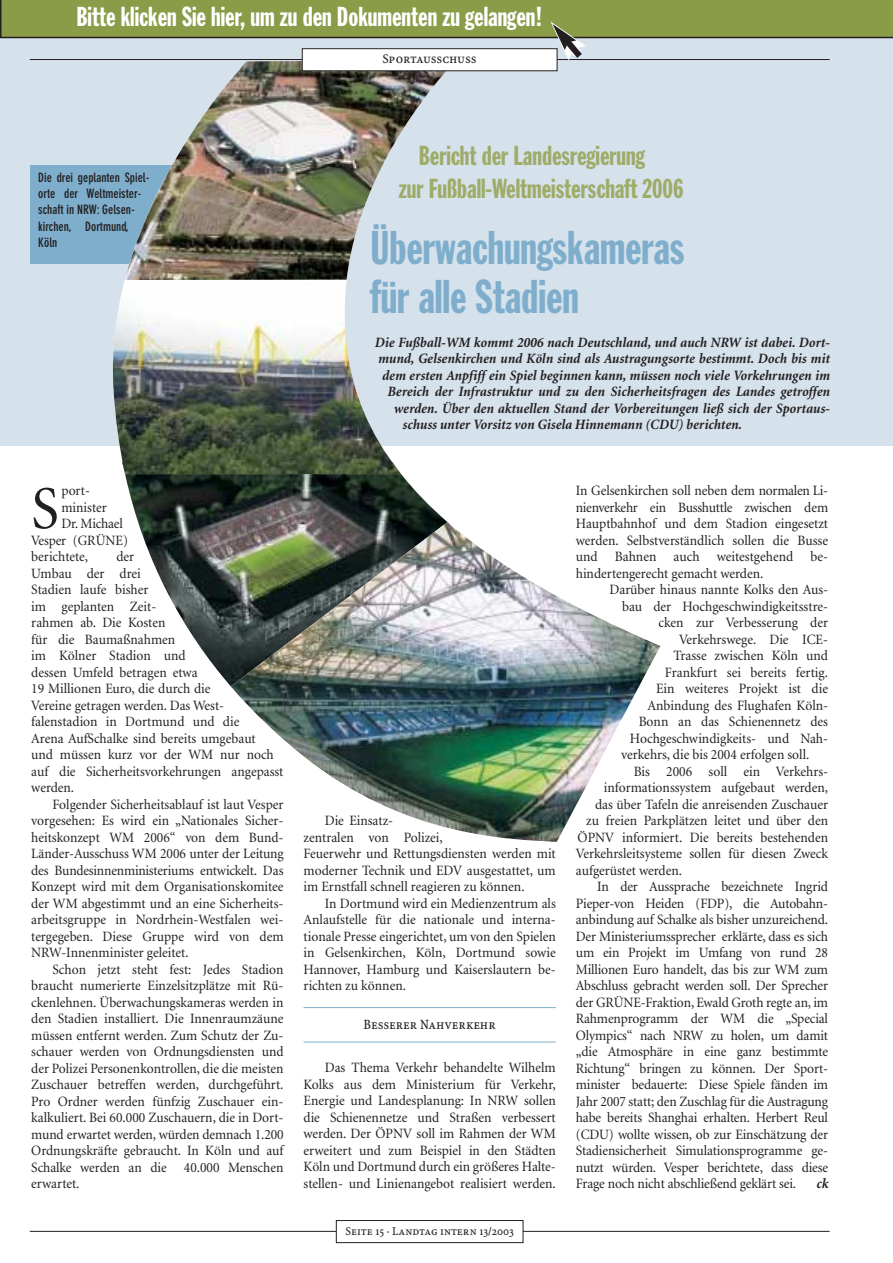
<style>
.page{position:relative;width:893px;height:1263px;background:#fff}
.page>*{position:absolute;margin:0;border:0;box-sizing:border-box;transform-origin:0 0}
.t1{font:60.75px "Minion";color:#231f20;scale:.95 1}
.t2{font:46.5px/49.5px "Franklin Gothic Extra Cond";color:#7eaecc}
.t3{font:27px/33px "Franklin Gothic Extra Cond";color:#9fab68}
.t4{font:27px "Franklin Gothic Extra Cond";color:#fff}
.t5{font:14.25px/16.5px "Minion";color:#231f20;text-align:justify;scale:.95 1}
.t6{font:italic 700 14.25px "Minion";color:#231f20;scale:.95 1}
.t7{font:14.25px "WDR Minion Caps";letter-spacing:-.005em;color:#231f20;scale:.95 1}
.t8{font:13.5px "WDR Minion Caps";letter-spacing:-.005em;color:#231f20}
.t9{font:700 condensed 12.75px/16.5px "DIN Neuzeit Grotesk";color:#231f20}
.t10{font:12px "WDR Minion Caps";color:#231f20}
</style>
<div class="page">
<img style="left:125px;top:474px;width:323px;height:213px">
<div style="left:0;top:0;width:892px;height:446px;background:#d5e1eb"></div>
<div style="left:30px;top:165px;width:157px;height:99px;background:#7eaecc"></div>
<hr style="left:30px;top:1231px;width:799px;height:1px;background:#231f20">
<div style="left:336px;top:1221px;width:187px;height:22px;background:#fff"></div>
<div style="left:336px;top:1220px;width:187px;height:23px;border:1px solid #231f20"></div>
<img style="left:113px;top:280px;width:288px;height:194px">
<img style="left:125px;top:66px;width:330px;height:214px">
<div style="left:302px;top:49px;width:255px;height:22px;background:#fff"></div>
<img style="left:231px;top:522px;width:429px;height:320px">
<hr style="left:303px;top:1007px;width:253px;height:1px;background:#7eaecc">
<hr style="left:303px;top:1042px;width:253px;height:1px;background:#7eaecc">
<svg style="left:0;top:0;width:892px;height:66px"></svg>
<h3 class="t4" style="left:77px;top:7px;width:467px">Bitte klicken Sie hier, um zu den Dokumenten zu gelangen!</h3>
<p class="t8" style="left:382px;top:51px;width:96px">Sportausschuss</p>
<p class="t9" style="left:38px;top:170px;width:113px">Die drei geplanten Spiel&shy;orte der Weltmeister&shy;schaft in NRW: Gelsen&shy;kirchen, Dortmund,<br>Köln</p>
<h3 class="t3" style="left:399px;top:141px;width:286px;text-indent:20px">Bericht der Landesregierung<br>zur Fußball-Weltmeisterschaft 2006</h3>
<h2 class="t2" style="left:370px;top:226px;width:316px">Überwachungskameras für alle Stadien</h2>
<p class="t6" style="left:374px;top:336px;width:478px">Die Fußball-WM kommt 2006 nach Deutschland, und auch NRW ist dabei. Dort-</p>
<p class="t6" style="left:377px;top:353px;width:477px">mund, Gelsenkirchen und Köln sind als Austragungsorte bestimmt. Doch bis mit</p>
<p class="t6" style="left:382px;top:369px;width:473px">dem ersten Anpfiff ein Spiel beginnen kann, müssen noch viele Vorkehrungen im</p>
<p class="t6" style="left:387px;top:386px;width:467px">Bereich der Infrastruktur und zu den Sicherheitsfragen des Landes getroffen</p>
<p class="t6" style="left:393px;top:402px;width:458px">werden. Über den aktuellen Stand der Vorbereitungen ließ sich der Sportaus-</p>
<p class="t6" style="left:402px;top:419px;width:359px">schuss unter Vorsitz von Gisela Hinnemann (CDU) berichten.</p>
<h1 class="t1" style="left:31px;top:485px;width:30px">S</h1>
<p class="t5" style="left:61px;top:483px;width:31px">port-</p>
<p class="t5" style="left:61px;top:500px;width:49px">minister</p>
<p class="t5" style="left:61px;top:516px;width:66px">Dr. Michael</p>
<p class="t5" style="left:31px;top:533px;width:103px">Vesper (GRÜNE)</p>
<p class="t5" style="left:31px;top:549px;width:61px">berichtete,</p>
<p class="t5" style="left:31px;top:549px;width:267px;text-align:left;text-indent:85px">der<br>Umbau der drei<br>Stadien laufe bisher<br>im geplanten Zeit-<br>rahmen ab. Die Kosten<br>für die Baumaßnahmen<br>im Kölner Stadion und<br>dessen Umfeld betragen etwa<br>19 Millionen Euro, die durch die<br>Vereine getragen werden. Das West&shy;falenstadion in Dortmund und die<br>Arena AufSchalke sind bereits umgebaut<br>und müssen kurz vor der WM nur noch auf die Sicherheitsvorkehrungen angepasst werden.</p>
<p class="t5" style="left:31px;top:797px;width:267px;text-indent:21px">Folgender Sicherheitsablauf ist laut Vesper vorgesehen: Es wird ein „Nationales Sicher&shy;heitskonzept WM 2006“ von dem Bund-Länder-Ausschuss WM 2006 unter der Leitung des Bundesinnenministeriums entwickelt. Das Konzept wird mit dem Organisationskomitee der WM abgestimmt und an eine Sicherheits&shy;arbeitsgruppe in Nordrhein-Westfalen wei&shy;tergegeben. Diese Gruppe wird von dem NRW-Innenminister geleitet.</p>
<p class="t5" style="left:31px;top:962px;width:267px;text-indent:21px">Schon jetzt steht fest: Jedes Stadion braucht numerierte Einzelsitzplätze mit Rü&shy;ckenlehnen. Überwachungskameras werden in den Stadien installiert. Die Innenraumzäune müssen entfernt werden. Zum Schutz der Zu&shy;schauer werden von Ordnungsdiensten und der Polizei Personenkontrollen, die die meisten Zuschauer betreffen werden, durchgeführt.<br>Pro Ordner werden fünfzig Zuschauer ein&shy;kalkuliert. Bei 60.000 Zuschauern, die in Dort&shy;mund erwartet werden, würden demnach 1.200<br>Ordnungskräfte gebraucht. In Köln und auf Schalke werden an die 40.000 Menschen erwartet.</p>
<p class="t5" style="left:303px;top:813px;width:267px;text-align:left;text-indent:21px">Die Einsatz-<br>zentralen von Polizei,<br>Feuerwehr und Rettungsdiensten werden mit moderner Technik und EDV ausgestattet, um im Ernstfall schnell reagieren zu können.</p>
<p class="t5" style="left:303px;top:896px;width:267px;text-indent:21px">In Dortmund wird ein Medienzentrum als Anlaufstelle für die nationale und interna&shy;tionale Presse eingerichtet, um von den Spielen in Gelsenkirchen, Köln, Dortmund sowie Hannover, Hamburg und Kaiserslautern be&shy;richten zu können.</p>
<p class="t7" style="left:363px;top:1016px;width:141px">Besserer Nahverkehr</p>
<p class="t5" style="left:303px;top:1061px;width:267px;text-indent:21px">Das Thema Verkehr behandelte Wilhelm Kolks aus dem Ministerium für Verkehr, Energie und Landesplanung: In NRW sollen die Schienennetze und Straßen verbessert werden. Der ÖPNV soll im Rahmen der WM erweitert und zum Beispiel in den Städten Köln und Dortmund durch ein größeres Halte&shy;stellen- und Linienangebot realisiert werden.</p>
<p class="t10" style="left:345px;top:1224px;width:170px">Seite 15 · Landtag intern 13/2003</p>
<p class="t5" style="left:576px;top:483px;width:267px">In Gelsenkirchen soll neben dem normalen Li&shy;nienverkehr ein Busshuttle zwischen dem Hauptbahnhof und dem Stadion eingesetzt werden. Selbstverständlich sollen die Busse und Bahnen auch weitestgehend be&shy;hindertengerecht gemacht werden.</p>
<p class="t5" style="left:609px;top:582px;width:231px">Darüber hinaus nannte Kolks den Aus-</p>
<p class="t5" style="left:622px;top:599px;width:218px">bau der Hochgeschwindigkeitsstre-</p>
<p class="t5" style="left:658px;top:615px;width:180px">cken zur Verbesserung der</p>
<p class="t5" style="left:679px;top:632px;width:158px">Verkehrswege. Die ICE-</p>
<p class="t5" style="left:673px;top:648px;width:164px">Trasse zwischen Köln und</p>
<p class="t5" style="left:665px;top:665px;width:173px">Frankfurt sei bereits fertig.</p>
<p class="t5" style="left:656px;top:681px;width:182px">Ein weiteres Projekt ist die</p>
<p class="t5" style="left:647px;top:698px;width:192px">Anbindung des Flughafen Köln-</p>
<p class="t5" style="left:638px;top:714px;width:201px">Bonn an das Schienennetz des</p>
<p class="t5" style="left:630px;top:731px;width:210px">Hochgeschwindigkeits- und Nah-</p>
<p class="t5" style="left:621px;top:747px;width:199px">verkehrs, die bis 2004 erfolgen soll.</p>
<p class="t5" style="left:633px;top:764px;width:206px">Bis 2006 soll ein Verkehrs-</p>
<p class="t5" style="left:603px;top:780px;width:237px">informationssystem aufgebaut werden,</p>
<p class="t5" style="left:595px;top:797px;width:247px">das über Tafeln die anreisenden Zuschauer</p>
<p class="t5" style="left:586px;top:813px;width:256px">zu freien Parkplätzen leitet und über den</p>
<p class="t5" style="left:577px;top:830px;width:265px">ÖPNV informiert. Die bereits bestehenden</p>
<p class="t5" style="left:576px;top:846px;width:267px">Verkehrsleitsysteme sollen für diesen Zweck</p>
<p class="t5" style="left:576px;top:863px;width:113px">aufgerüstet werden.</p>
<p class="t5" style="left:597px;top:879px;width:245px">In der Aussprache bezeichnete Ingrid</p>
<p class="t5" style="left:576px;top:896px;width:267px">Pieper-von Heiden (FDP), die Autobahn-</p>
<p class="t5" style="left:576px;top:912px;width:267px">anbindung auf Schalke als bisher unzureichend.</p>
<p class="t5" style="left:576px;top:929px;width:267px">Der Ministeriumssprecher erklärte, dass es sich</p>
<p class="t5" style="left:576px;top:945px;width:267px">um ein Projekt im Umfang von rund 28</p>
<p class="t5" style="left:576px;top:962px;width:267px">Millionen Euro handelt, das bis zur WM zum</p>
<p class="t5" style="left:576px;top:978px;width:267px">Abschluss gebracht werden soll. Der Sprecher</p>
<p class="t5" style="left:576px;top:995px;width:267px">der GRÜNE-Fraktion, Ewald Groth regte an, im</p>
<p class="t5" style="left:576px;top:1011px;width:267px">Rahmenprogramm der WM die „Special</p>
<p class="t5" style="left:576px;top:1028px;width:267px">Olympics“ nach NRW zu holen, um damit</p>
<p class="t5" style="left:576px;top:1044px;width:267px">„die Atmosphäre in eine ganz bestimmte</p>
<p class="t5" style="left:576px;top:1061px;width:267px">Richtung“ bringen zu können. Der Sport-</p>
<p class="t5" style="left:576px;top:1077px;width:267px">minister bedauerte: Diese Spiele fänden im</p>
<p class="t5" style="left:576px;top:1094px;width:267px">Jahr 2007 statt; den Zuschlag für die Austragung</p>
<p class="t5" style="left:576px;top:1110px;width:267px">habe bereits Shanghai erhalten. Herbert Reul</p>
<p class="t5" style="left:576px;top:1127px;width:267px">(CDU) wollte wissen, ob zur Einschätzung der</p>
<p class="t5" style="left:576px;top:1143px;width:267px">Stadiensicherheit Simulationsprogramme ge-</p>
<p class="t5" style="left:576px;top:1160px;width:267px">nutzt würden. Vesper berichtete, dass diese</p>
<p class="t5" style="left:576px;top:1176px;width:233px">Frage noch nicht abschließend geklärt sei.</p>
<p class="t6" style="left:816px;top:1178px;width:14px">ck</p>
</div>
